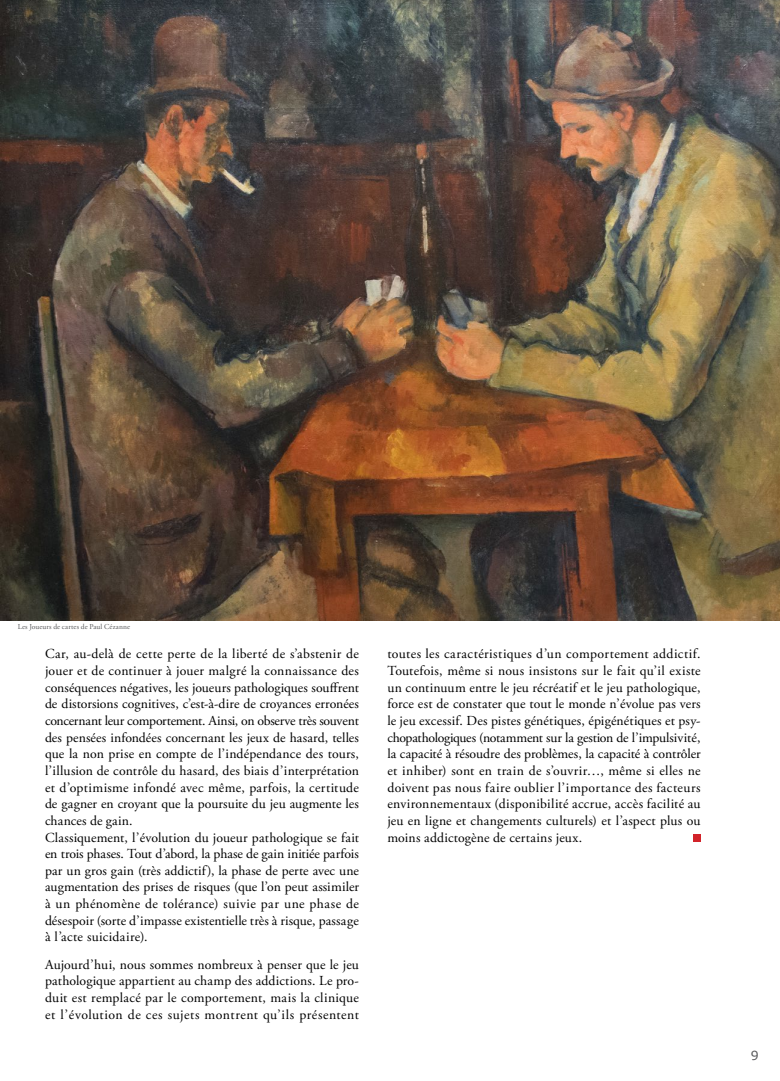
<style>
.page{position:relative;width:780px;height:1081px;background:#fff}
.page>*{position:absolute;margin:0;border:0;box-sizing:border-box;transform-origin:0 0}
.t1{font:13.75px/16.6px "Adobe Garamond Pro";letter-spacing:.01em;color:#000;text-align:justify}
.t2{font:12.5px "Verdana";color:#58595b}
.t3{font:7.5px "Adobe Garamond Pro";letter-spacing:.02em;color:#58595b}
</style>
<div class="page">
<img style="left:0;top:0;width:780px;height:620px">
<div style="left:692px;top:834px;width:8px;height:8px;background:#d2232a"></div>
<p class="t3" style="left:18px;top:622px;width:114px">Les Joueurs de cartes de Paul Cézanne</p>
<p class="t1" style="left:45px;top:646px;width:315px;text-align:left">Car, au-delà de cette perte de la liberté de s’abstenir de jouer et de continuer à jouer malgré la connaissance des conséquences négatives, les joueurs pathologiques souffrent de distorsions cognitives, c’est-à-dire de croyances erronées concernant leur comportement. Ainsi, on observe très souvent des pensées infondées concernant les jeux de hasard, telles que la non prise en compte de l’indépendance des tours, l’illusion de contrôle du hasard, des biais d’interprétation et d’optimisme infondé avec même, parfois, la certitude de gagner en croyant que la poursuite du jeu augmente les chances de gain.<br>Classiquement, l’évolution du joueur pathologique se fait en trois phases. Tout d’abord, la phase de gain initiée parfois par un gros gain (très addictif), la phase de perte avec une augmentation des prises de risques (que l’on peut assimiler à un phénomène de tolérance) suivie par une phase de désespoir (sorte d’impasse existentielle très à risque, passage à l’acte suicidaire).</p>
<p class="t1" style="left:45px;top:956px;width:315px">Aujourd’hui, nous sommes nombreux à penser que le jeu pathologique appartient au champ des addictions. Le pro&shy;duit est remplacé par le comportement, mais la clinique et l’évolution de ces sujets montrent qu’ils présentent</p>
<p class="t1" style="left:387px;top:646px;width:315px">toutes les caractéristiques d’un comportement addictif.<br>Toutefois, même si nous insistons sur le fait qu’il existe un continuum entre le jeu récréatif et le jeu pathologique, force est de constater que tout le monde n’évolue pas vers le jeu excessif. Des pistes génétiques, épigénétiques et psy&shy;chopathologiques (notamment sur la gestion de l’impulsivité, la capacité à résoudre des problèmes, la capacité à contrôler et inhiber) sont en train de s’ouvrir…, même si elles ne doivent pas nous faire oublier l’importance des facteurs environnementaux (disponibilité accrue, accès facilité au jeu en ligne et changements culturels) et l’aspect plus ou moins addictogène de certains jeux.</p>
<p class="t2" style="left:750px;top:1046px;width:9px">9</p>
</div>
